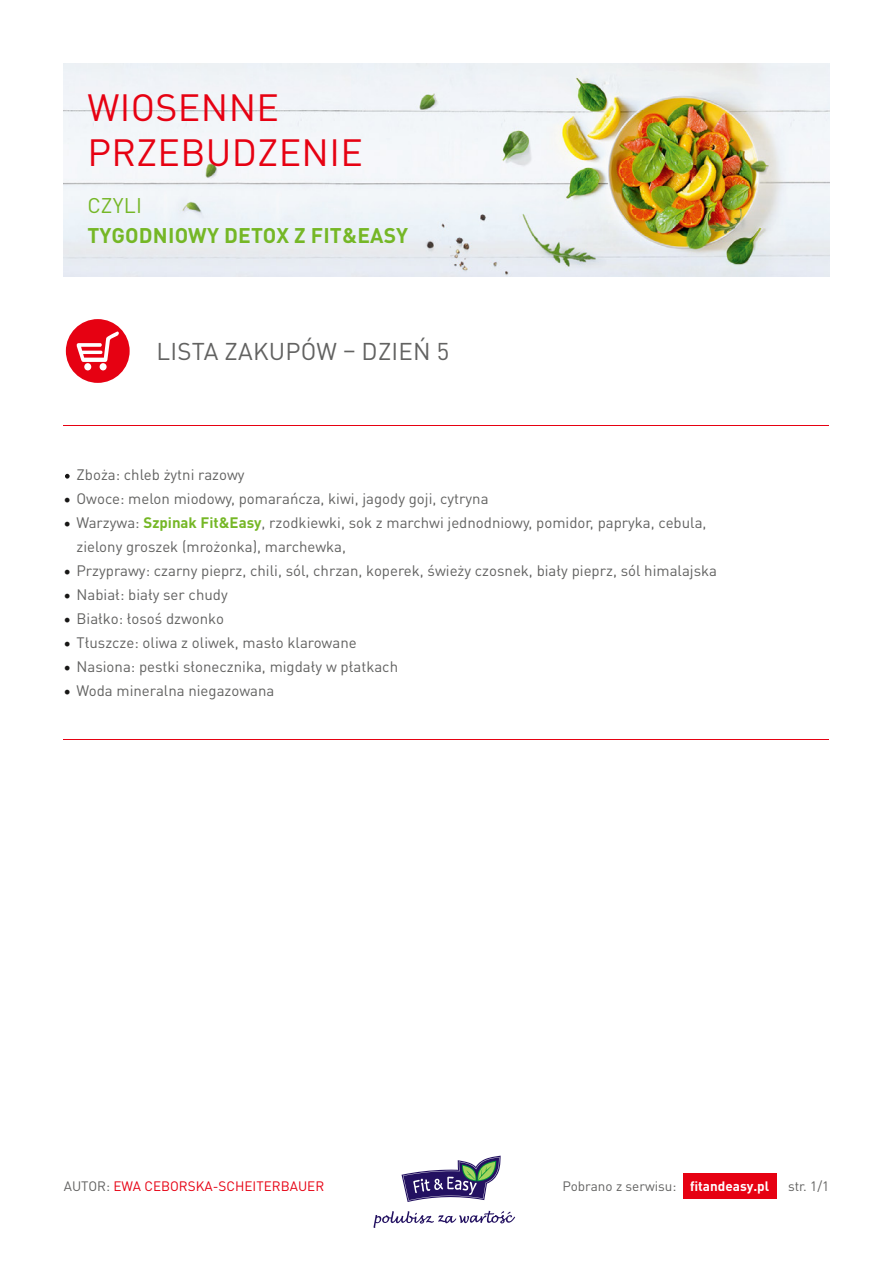
<style>
.page{position:relative;width:893px;height:1263px;background:#fff}
.page>*{position:absolute;margin:0;border:0;box-sizing:border-box;transform-origin:0 0}
.t1{font:37.5px/45px "DIN Pro";letter-spacing:.01em;color:#e60112}
.t2{font:24px "DIN Pro";letter-spacing:.01em;color:#626261}
.t3{font:700 21px "DIN Pro";letter-spacing:.01em;color:#75b726}
.t4{font:21px "DIN Pro";letter-spacing:.01em;color:#75b726}
.t5{font:15px/24px "DIN Pro";color:#626261}
.t6{font:13.5px "DIN Pro";color:#626261}
.t7{font:13.5px "DIN Pro";color:#e60112}
.s1{font-family:"Minion Pro";font-size:18px;color:#181716}
.s2{font-weight:700;color:#75b726}
.s3{color:#626261}
.s4{font-weight:700;color:#fff}
</style>
<div class="page">
<svg style="left:402px;top:1155px;width:99px;height:47px"></svg>
<svg style="left:374px;top:1211px;width:141px;height:17px"></svg>
<div style="left:683px;top:1174px;width:93px;height:25px;background:#e60112"></div>
<svg style="left:65px;top:474px;width:5px;height:5px"></svg>
<hr style="left:64px;top:739px;width:765px;height:1px;background:#e60112">
<div style="left:66px;top:319px;width:64px;height:64px;background:#e60112;border-radius:50%"></div>
<div style="left:100px;top:363px;width:7px;height:7px;background:#fff;border-radius:50%"></div>
<div style="left:84px;top:363px;width:7px;height:7px;background:#fff;border-radius:50%"></div>
<svg style="left:76px;top:331px;width:43px;height:31px"></svg>
<hr style="left:64px;top:425px;width:765px;height:1px;background:#e60112">
<img style="left:64px;top:64px;width:765px;height:212px">
<h1 class="t1" style="left:87px;top:84px;width:277px">WIOSENNE<br>PRZEBUDZENIE</h1>
<h3 class="t4" style="left:87px;top:192px;width:56px">CZYLI</h3>
<h3 class="t3" style="left:87px;top:221px;width:322px">TYGODNIOWY DETOX Z FIT&amp;EASY</h3>
<h2 class="t2" style="left:156px;top:336px;width:295px">LISTA ZAKUPÓW – DZIEŃ 5</h2>
<p class="t5" style="left:77px;top:462px;width:170px">Zboża: chleb żytni razowy</p>
<p class="t5" style="left:64px;top:486px;width:426px"><span class="s1">•</span> Owoce: melon miodowy, pomarańcza, kiwi, jagody goji, cytryna</p>
<p class="t5" style="left:77px;top:510px;width:631px;text-indent:-13px"><span class="s1">•</span> Warzywa: <span class="s2">Szpinak Fit&amp;Easy</span>, rzodkiewki, sok z marchwi jednodniowy, pomidor, papryka, cebula, zielony groszek (mrożonka), marchewka,</p>
<p class="t5" style="left:64px;top:558px;width:655px"><span class="s1">•</span> Przyprawy: czarny pieprz, chili, sól, chrzan, koperek, świeży czosnek, biały pieprz, sól himalajska</p>
<p class="t5" style="left:64px;top:582px;width:165px"><span class="s1">•</span> Nabiał: biały ser chudy</p>
<p class="t5" style="left:64px;top:606px;width:162px"><span class="s1">•</span> Białko: łosoś dzwonko</p>
<p class="t5" style="left:64px;top:630px;width:294px"><span class="s1">•</span> Tłuszcze: oliwa z oliwek, masło klarowane</p>
<p class="t5" style="left:64px;top:654px;width:336px"><span class="s1">•</span> Nasiona: pestki słonecznika, migdały w płatkach</p>
<p class="t5" style="left:64px;top:678px;width:212px"><span class="s1">•</span> Woda mineralna niegazowana</p>
<p class="t7" style="left:64px;top:1177px;width:262px"><span class="s3">AUTOR:</span> EWA CEBORSKA-SCHEITERBAUER</p>
<p class="t6" style="left:562px;top:1177px;width:208px">Pobrano z serwisu: <span class="s4">fitandeasy.pl</span></p>
<p class="t6" style="left:788px;top:1177px;width:42px">str. 1/1</p>
</div>
